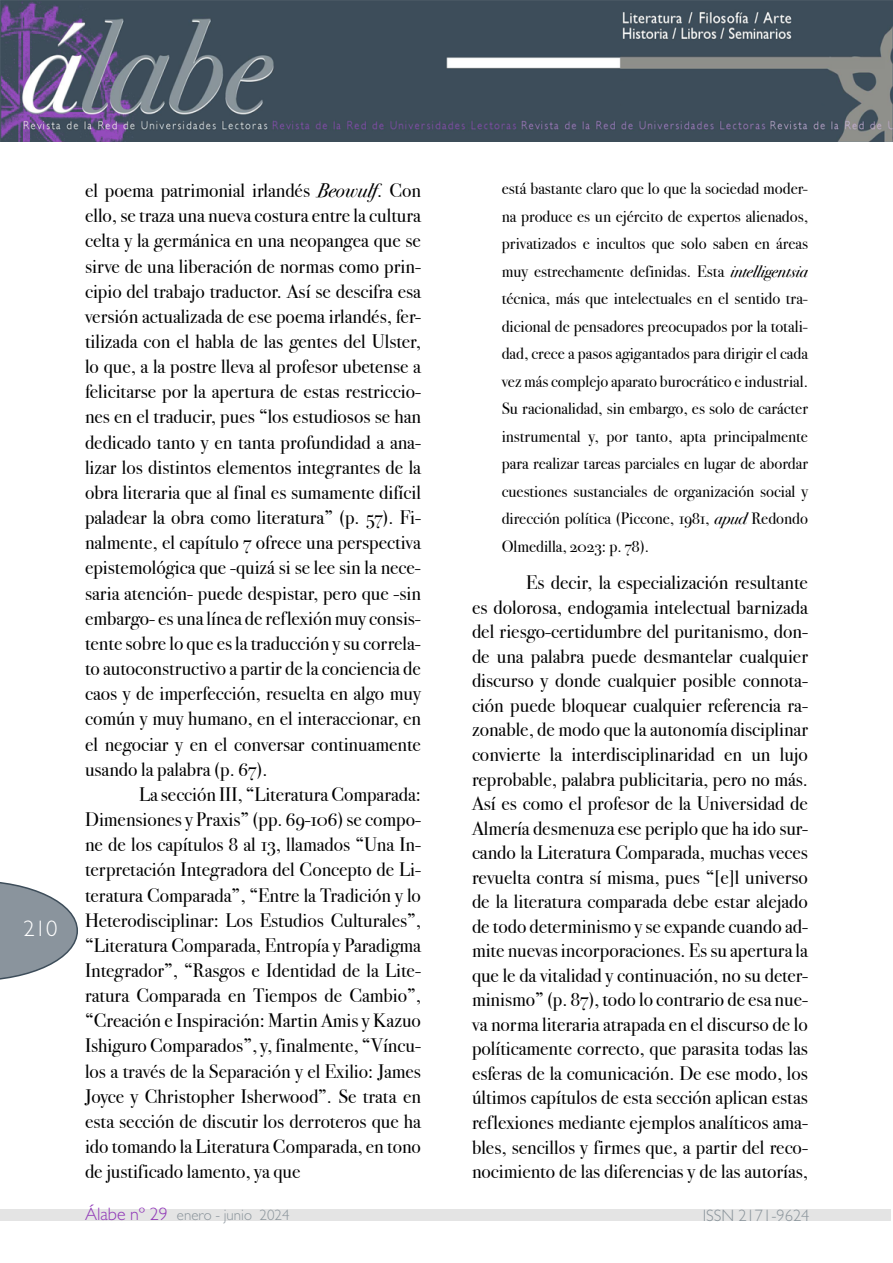
<style>
.page{position:relative;width:893px;height:1263px;background:#fff}
.page>*{position:absolute;margin:0;border:0;box-sizing:border-box;transform-origin:0 0}
.t1{font:300 22.5px "Gill Sans";color:#fff}
.t2{font:19.5px/25.2px "Bodoni Svty Two OSITCTT Book";color:#000;text-align:justify}
.t3{font:16.5px/27.5px "Bodoni Svty Two OSITCTT Book";color:#000;text-align:justify}
.t4{font:300 16.5px "Gill Sans";color:#8b959c}
.t5{font:300 15px "Gill Sans";color:#8b959c}
.s1{font-family:"Bodoni Svty Two OSITCTT Book It"}
.s2{font-size:18px;color:#9038b7}
</style>
<div class="page">
<svg style="left:0;top:882px;width:78px;height:98px"></svg>
<img style="left:0;top:0;width:893px;height:141px">
<div style="left:0;top:1210px;width:891px;height:11px;background:#e4e4e4"></div>
<p class="t1" style="left:24px;top:915px;width:35px">210</p>
<p class="t2" style="left:85px;top:178px;width:337px">el poema patrimonial irlandés <span class="s1">Beowulf</span>. Con ello, se traza una nueva costura entre la cultura celta y la germánica en una neopangea que se sirve de una liberación de normas como prin&shy;cipio del trabajo traductor. Así se descifra esa versión actualizada de ese poema irlandés, fer&shy;tilizada con el habla de las gentes del Ulster, lo que, a la postre lleva al profesor ubetense a felicitarse por la apertura de estas restriccio&shy;nes en el traducir, pues “los estudiosos se han dedicado tanto y en tanta profundidad a ana&shy;lizar los distintos elementos integrantes de la obra literaria que al final es sumamente difícil paladear la obra como literatura” (p. 57). Fi&shy;nalmente, el capítulo 7 ofrece una perspectiva epistemológica que -quizá si se lee sin la nece&shy;saria atención- puede despistar, pero que -sin embargo- es una línea de reflexión muy consis&shy;tente sobre lo que es la traducción y su correla&shy;to autoconstructivo a partir de la conciencia de caos y de imperfección, resuelta en algo muy común y muy humano, en el interaccionar, en el negociar y en el conversar continuamente usando la palabra (p. 67).</p>
<p class="t2" style="left:85px;top:782px;width:337px;text-indent:54px">La sección III, “Literatura Comparada:<br>Dimensiones y Praxis” (pp. 69-106) se compo&shy;ne de los capítulos 8 al 13, llamados “Una In&shy;terpretación Integradora del Concepto de Li&shy;teratura Comparada”, “Entre la Tradición y lo Heterodisciplinar: Los Estudios Culturales”, “Literatura Comparada, Entropía y Paradigma Integrador”, “Rasgos e Identidad de la Lite&shy;ratura Comparada en Tiempos de Cambio”, “Creación e Inspiración: Martin Amis y Kazuo Ishiguro Comparados”, y, finalmente, “Víncu&shy;los a través de la Separación y el Exilio: James Joyce y Christopher Isherwood”. Se trata en esta sección de discutir los derroteros que ha ido tomando la Literatura Comparada, en tono de justificado lamento, ya que</p>
<p class="t3" style="left:502px;top:175px;width:308px">está bastante claro que lo que la sociedad moder&shy;na produce es un ejército de expertos alienados, privatizados e incultos que solo saben en áreas muy estrechamente definidas. Esta <span class="s1">intelligentsia </span>técnica, más que intelectuales en el sentido tra&shy;dicional de pensadores preocupados por la totali&shy;dad, crece a pasos agigantados para dirigir el cada vez más complejo aparato burocrático e industrial.<br>Su racionalidad, sin embargo, es solo de carácter instrumental y, por tanto, apta principalmente para realizar tareas parciales en lugar de abordar cuestiones sustanciales de organización social y dirección política (Piccone, 1981, <span class="s1">apud</span> Redondo Olmedilla, 2023: p. 78).</p>
<p class="t2" style="left:472px;top:570px;width:337px;line-height:24.6px;text-indent:54px">Es decir, la especialización resultante es dolorosa, endogamia intelectual barnizada del riesgo-certidumbre del puritanismo, don&shy;de una palabra puede desmantelar cualquier discurso y donde cualquier posible connota&shy;ción puede bloquear cualquier referencia ra&shy;zonable, de modo que la autonomía disciplinar convierte la interdisciplinaridad en un lujo reprobable, palabra publicitaria, pero no más.<br>Así es como el profesor de la Universidad de Almería desmenuza ese periplo que ha ido sur&shy;cando la Literatura Comparada, muchas veces revuelta contra sí misma, pues “[e]l universo de la literatura comparada debe estar alejado de todo determinismo y se expande cuando ad&shy;mite nuevas incorporaciones. Es su apertura la que le da vitalidad y continuación, no su deter&shy;minismo” (p. 87), todo lo contrario de esa nue&shy;va norma literaria atrapada en el discurso de lo políticamente correcto, que parasita todas las esferas de la comunicación. De ese modo, los últimos capítulos de esta sección aplican estas reflexiones mediante ejemplos analíticos ama&shy;bles, sencillos y firmes que, a partir del reco&shy;nocimiento de las diferencias y de las autorías,</p>
<p class="t5" style="left:85px;top:1206px;width:206px"><span class="s2">Álabe nº 29</span> enero - junio 2024</p>
<p class="t4" style="left:703px;top:1205px;width:108px">ISSN 2171-9624</p>
</div>
